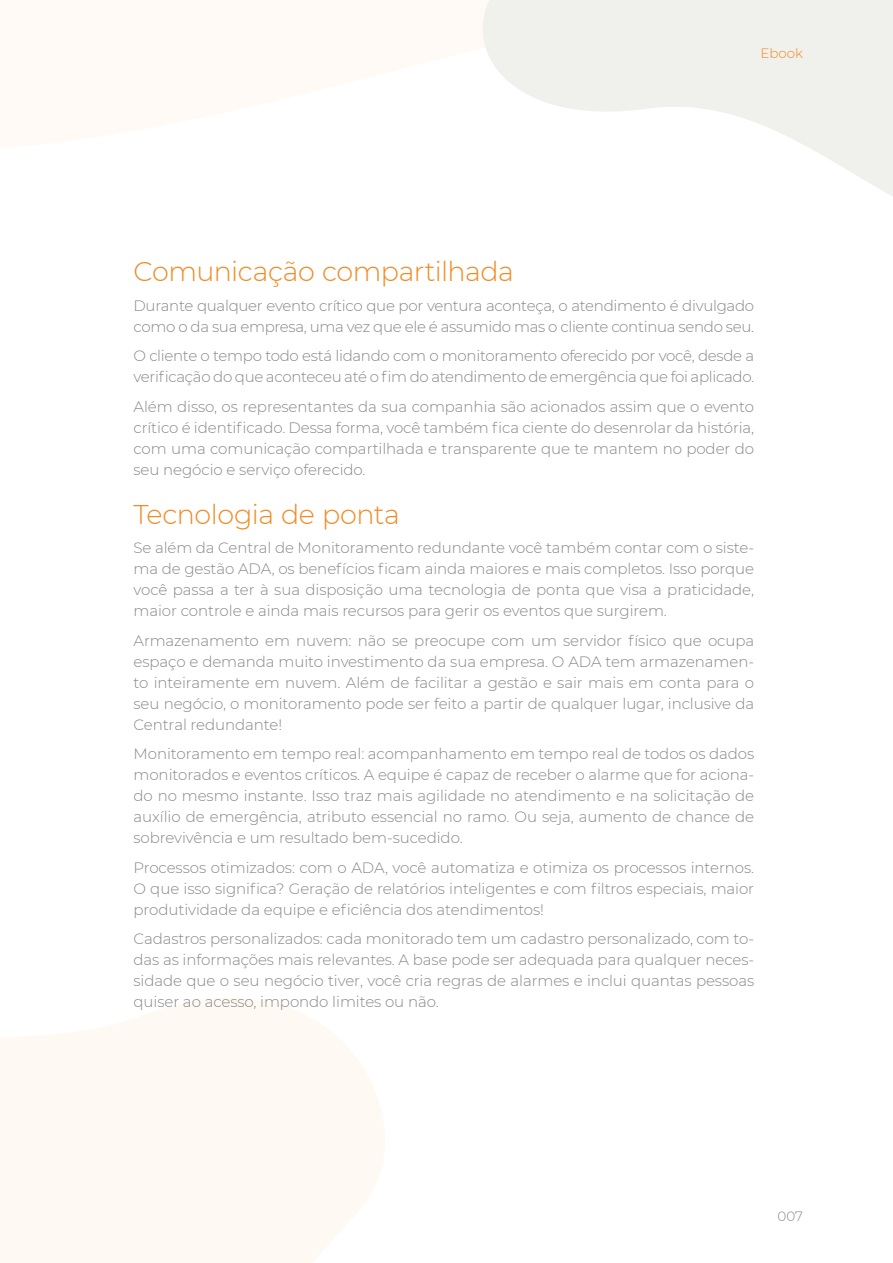
<style>
.page{position:relative;width:893px;height:1263px;background:#fff}
.page>*{position:absolute;margin:0;border:0;box-sizing:border-box;transform-origin:0 0}
.t1{font:300 27px "Montserrat";letter-spacing:-.015em;color:#f28a23}
.t2{font:300 15px/21px "Montserrat";letter-spacing:-.02em;color:#878787;text-align:justify}
.t3{font:300 13.5px "Montserrat";letter-spacing:-.005em;color:#f28a23}
.t4{font:300 13.5px "Montserrat";color:#878787}
</style>
<div class="page">
<svg style="left:0;top:998px;width:385px;height:265px;fill:#fff9f3"></svg>
<svg style="left:482px;top:0;width:411px;height:196px;fill:#f0f0ed"></svg>
<p class="t3" style="left:760px;top:44px;width:44px">Ebook</p>
<h1 class="t1" style="left:134px;top:253px;width:382px">Comunicação compartilhada</h1>
<p class="t2" style="left:134px;top:294px;width:622px">Durante qualquer evento crítico que por ventura aconteça, o atendimento é divulgado como o da sua empresa, uma vez que ele é assumido mas o cliente continua sendo seu.</p>
<p class="t2" style="left:134px;top:345px;width:622px">O cliente o tempo todo está lidando com o monitoramento oferecido por você, desde a verificação do que aconteceu até o fim do atendimento de emergência que foi aplicado.</p>
<p class="t2" style="left:134px;top:395px;width:622px">Além disso, os representantes da sua companhia são acionados assim que o evento crítico é identificado. Dessa forma, você também fica ciente do desenrolar da história, com uma comunicação compartilhada e transparente que te mantem no poder do seu negócio e serviço oferecido.</p>
<h1 class="t1" style="left:134px;top:496px;width:268px">Tecnologia de ponta</h1>
<p class="t2" style="left:134px;top:537px;width:622px">Se além da Central de Monitoramento redundante você também contar com o siste&shy;ma de gestão ADA, os benefícios ficam ainda maiores e mais completos. Isso porque você passa a ter à sua disposição uma tecnologia de ponta que visa a praticidade, maior controle e ainda mais recursos para gerir os eventos que surgirem.</p>
<p class="t2" style="left:134px;top:629px;width:622px">Armazenamento em nuvem: não se preocupe com um servidor físico que ocupa espaço e demanda muito investimento da sua empresa. O ADA tem armazenamen&shy;to inteiramente em nuvem. Além de facilitar a gestão e sair mais em conta para o seu negócio, o monitoramento pode ser feito a partir de qualquer lugar, inclusive da Central redundante!</p>
<p class="t2" style="left:134px;top:743px;width:622px">Monitoramento em tempo real: acompanhamento em tempo real de todos os dados monitorados e eventos críticos. A equipe é capaz de receber o alarme que for aciona&shy;do no mesmo instante. Isso traz mais agilidade no atendimento e na solicitação de auxílio de emergência, atributo essencial no ramo. Ou seja, aumento de chance de sobrevivência e um resultado bem-sucedido.</p>
<p class="t2" style="left:134px;top:856px;width:622px">Processos otimizados: com o ADA, você automatiza e otimiza os processos internos.<br>O que isso significa? Geração de relatórios inteligentes e com filtros especiais, maior produtividade da equipe e eficiência dos atendimentos!</p>
<p class="t2" style="left:134px;top:928px;width:622px">Cadastros personalizados: cada monitorado tem um cadastro personalizado, com to&shy;das as informações mais relevantes. A base pode ser adequada para qualquer neces&shy;sidade que o seu negócio tiver, você cria regras de alarmes e inclui quantas pessoas quiser ao acesso, impondo limites ou não.</p>
<p class="t4" style="left:778px;top:1207px;width:27px">007</p>
</div>
